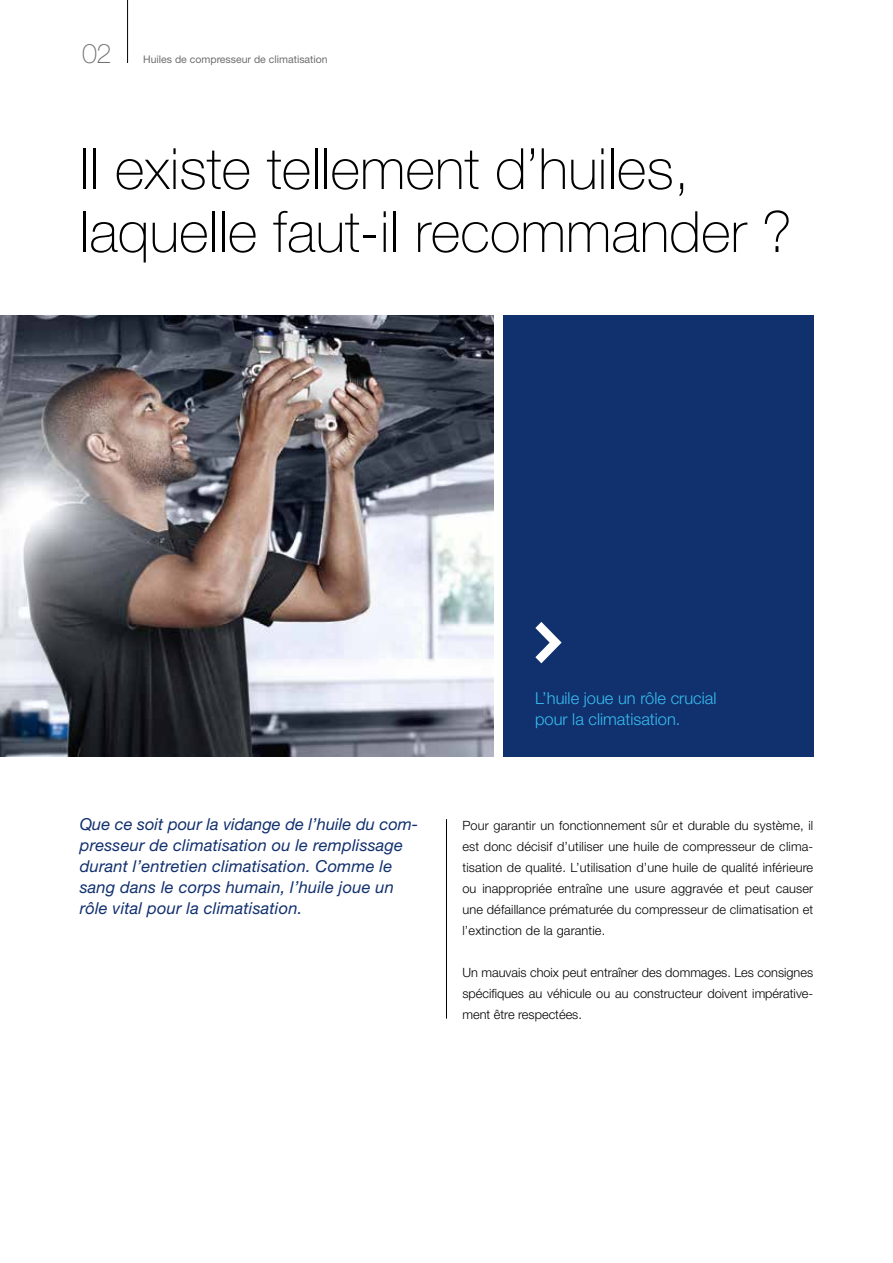
<style>
.page{position:relative;width:893px;height:1263px;background:#fff}
.page>*{position:absolute;margin:0;border:0;box-sizing:border-box;transform-origin:0 0}
.t1{font:100 57px/63px "Helvetica Neue LT Std";color:#000}
.t2{font:100 27px "Helvetica Neue LT Std";color:#706f6f}
.t3{font:italic 16.5px/21px "Helvetica Neue LT Std";letter-spacing:.01em;color:#11306e}
.t4{font:300 16.5px/21px "Helvetica Neue LT Std";color:#36bcee}
.t5{font:300 12.75px/21px "Helvetica Neue LT Std";color:#000;text-align:justify}
.t6{font:10.5px "Helvetica Neue LT Std";color:#706f6f}
</style>
<div class="page">
<img style="left:0;top:315px;width:493px;height:441px">
<hr style="left:127px;top:0;width:1px;height:63px;background:#000">
<hr style="left:446px;top:819px;width:1px;height:200px;background:#000">
<div style="left:503px;top:315px;width:310px;height:441px;background:#11306e"></div>
<svg style="left:535px;top:622px;width:27px;height:41px"></svg>
<h2 class="t2" style="left:82px;top:38px;width:31px">02</h2>
<p class="t6" style="left:143px;top:53px;width:186px">Huiles de compresseur de climatisation</p>
<h1 class="t1" style="left:80px;top:137px;width:714px">Il existe tellement d’huiles, laquelle faut-il recommander ?</h1>
<p class="t4" style="left:535px;top:687px;width:183px">L’huile joue un rôle crucial pour la climatisation.</p>
<p class="t3" style="left:80px;top:813px;width:340px">Que ce soit pour la vidange de l’huile du com&shy;presseur de climatisation ou le remplissage durant l’entretien climatisation. Comme le sang dans le corps humain, l’huile joue un rôle vital pour la climatisation.</p>
<p class="t5" style="left:462px;top:814px;width:352px">Pour garantir un fonctionnement sûr et durable du système, il est donc décisif d’utiliser une huile de compresseur de clima&shy;tisation de qualité. L’utilisation d’une huile de qualité inférieure ou inappropriée entraîne une usure aggravée et peut causer une défaillance prématurée du compresseur de climatisation et l’extinction de la garantie.</p>
<p class="t5" style="left:462px;top:961px;width:352px">Un mauvais choix peut entraîner des dommages. Les consignes spécifiques au véhicule ou au constructeur doivent impérative&shy;ment être respectées.</p>
</div>
